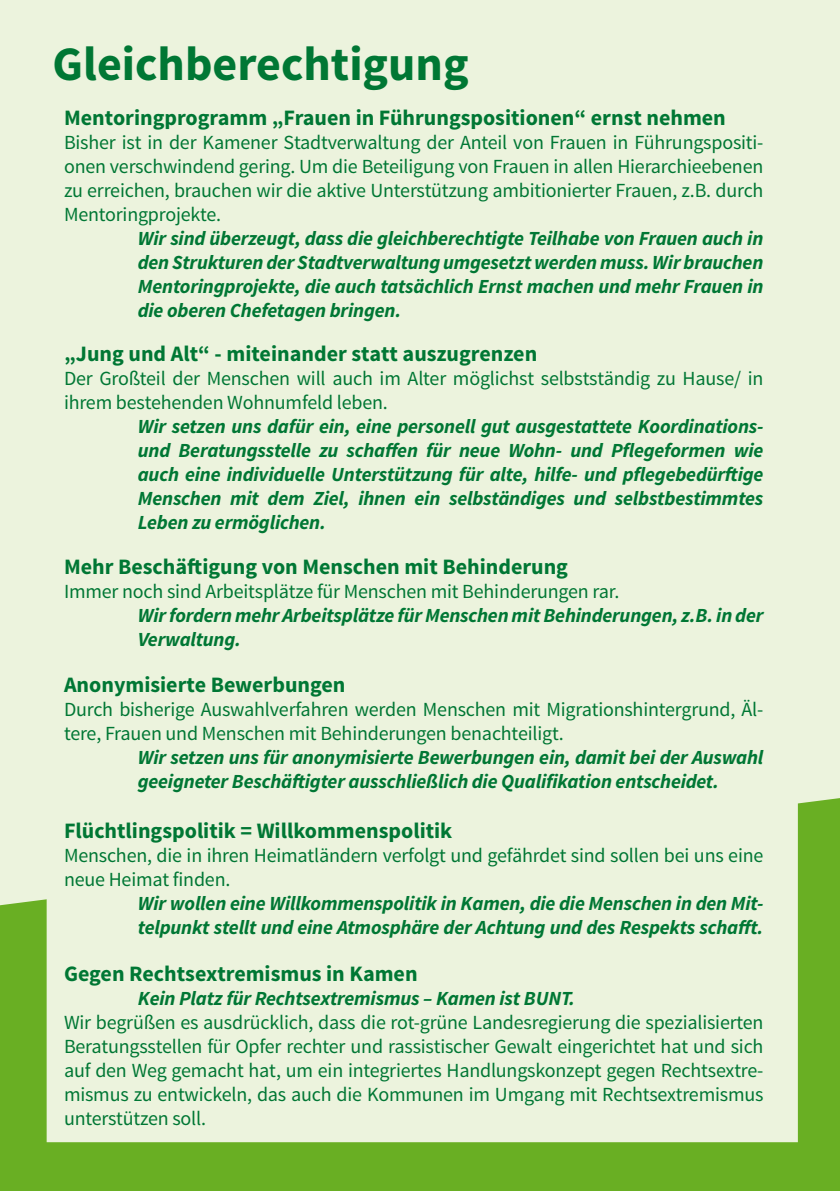
<style>
.page{position:relative;width:840px;height:1191px;background:#fff}
.page>*{position:absolute;margin:0;border:0;box-sizing:border-box;transform-origin:0 0}
.t1{font:700 48px "Source Sans Pro";color:#007734}
.t2{font:700 22px "Source Sans Pro";color:#007734}
.t3{font:20px/24px "Source Sans Pro";letter-spacing:-.01em;color:#007734}
.t4{font:italic 700 20px/24px "Source Sans Pro";letter-spacing:-.01em;color:#007734}
</style>
<div class="page">
<div style="left:0;top:0;width:839px;height:1191px;background:#ecf3dd"></div>
<svg style="left:0;top:798px;width:839px;height:393px;background:#77b637"></svg>
<div style="left:50px;top:41px;width:744px;height:1098px;background:#ecf3dd"></div>
<h1 class="t1" style="left:53px;top:33px;width:417px">Gleichberechtigung</h1>
<p class="t2" style="left:64px;top:103px;width:663px">Mentoringprogramm „Frauen in Führungspositionen“ ernst nehmen</p>
<p class="t3" style="left:64px;top:130px;width:700px;text-align:justify">Bisher ist in der Kamener Stadtverwaltung der Anteil von Frauen in Führungspositi&shy;onen verschwindend gering. Um die Beteiligung von Frauen in allen Hierarchieebenen zu erreichen, brauchen wir die aktive Unterstützung ambitionierter Frauen, z.B. durch Mentoringprojekte.</p>
<p class="t4" style="left:138px;top:226px;width:627px;text-align:justify">Wir sind überzeugt, dass die gleichberechtigte Teilhabe von Frauen auch in den Strukturen der Stadtverwaltung umgesetzt werden muss. Wir brauchen Mentoringprojekte, die auch tatsächlich Ernst machen und mehr Frauen in die oberen Chefetagen bringen.</p>
<p class="t2" style="left:64px;top:339px;width:474px">„Jung und Alt“ - miteinander statt auszugrenzen</p>
<p class="t3" style="left:64px;top:367px;width:700px">Der Großteil der Menschen will auch im Alter möglichst selbstständig zu Hause/ in ihrem bestehenden Wohnumfeld leben.</p>
<p class="t4" style="left:138px;top:414px;width:627px;text-align:justify">Wir setzen uns dafür ein, eine personell gut ausgestattete Koordinations&shy;und Beratungsstelle zu schaffen für neue Wohn- und Pflegeformen wie auch eine individuelle Unterstützung für alte, hilfe- und pflegebedürftige Menschen mit dem Ziel, ihnen ein selbständiges und selbstbestimmtes Leben zu ermöglichen.</p>
<p class="t2" style="left:64px;top:552px;width:505px">Mehr Beschäftigung von Menschen mit Behinderung</p>
<p class="t3" style="left:64px;top:579px;width:556px">Immer noch sind Arbeitsplätze für Menschen mit Behinderungen rar.</p>
<p class="t4" style="left:138px;top:603px;width:626px">Wir fordern mehr Arbeitsplätze für Menschen mit Behinderungen, z.B. in der<br>Verwaltung.</p>
<p class="t2" style="left:64px;top:670px;width:283px">Anonymisierte Bewerbungen</p>
<p class="t3" style="left:64px;top:697px;width:700px">Durch bisherige Auswahlverfahren werden Menschen mit Migrationshintergrund, Äl&shy;tere, Frauen und Menschen mit Behinderungen benachteiligt.</p>
<p class="t4" style="left:138px;top:745px;width:626px">Wir setzen uns für anonymisierte Bewerbungen ein, damit bei der Auswahl geeigneter Beschäftigter ausschließlich die Qualifikation entscheidet.</p>
<p class="t2" style="left:64px;top:817px;width:389px">Flüchtlingspolitik = Willkommenspolitik</p>
<p class="t3" style="left:64px;top:844px;width:700px">Menschen, die in ihren Heimatländern verfolgt und gefährdet sind sollen bei uns eine neue Heimat finden.</p>
<p class="t4" style="left:138px;top:891px;width:626px">Wir wollen eine Willkommenspolitik in Kamen, die die Menschen in den Mit&shy;telpunkt stellt und eine Atmosphäre der Achtung und des Respekts schafft.</p>
<p class="t2" style="left:64px;top:959px;width:355px">Gegen Rechtsextremismus in Kamen</p>
<p class="t4" style="left:138px;top:986px;width:438px">Kein Platz für Rechtsextremismus – Kamen ist BUNT.</p>
<p class="t3" style="left:64px;top:1010px;width:700px;text-align:justify">Wir begrüßen es ausdrücklich, dass die rot-grüne Landesregierung die spezialisierten Beratungsstellen für Opfer rechter und rassistischer Gewalt eingerichtet hat und sich auf den Weg gemacht hat, um ein integriertes Handlungskonzept gegen Rechtsextre&shy;mismus zu entwickeln, das auch die Kommunen im Umgang mit Rechtsextremismus unterstützen soll.</p>
</div>
